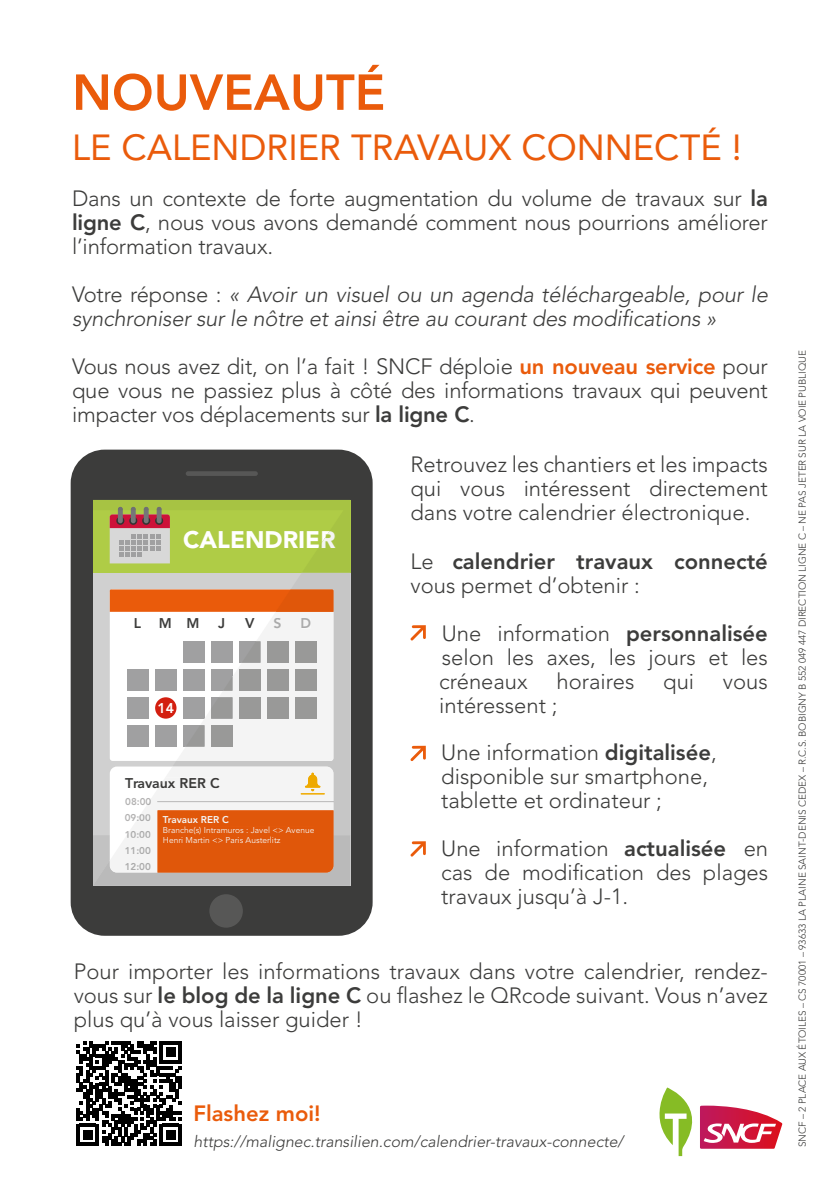
<style>
.page{position:relative;width:840px;height:1191px;background:#fff}
.page>*{position:absolute;margin:0;border:0;box-sizing:border-box;transform-origin:0 0}
.t1{font:800 50px "Avenir LT Std";color:#ea5b0b}
.t2{font:36px "Avenir LT Std";color:#ea5b0b}
.t3{font:900 23.8px "Avenir LT Std";color:#fff}
.t4{font:300 22px/24px "Avenir LT Std";color:#3c3c3b;text-align:justify}
.t5{font:italic 300 22px/24px "Avenir LT Std";letter-spacing:-.01em;color:#3c3c3b}
.t6{font:800 22px/24px "Avenir LT Std";color:#3c3c3b}
.t7{font:800 22px "Avenir LT Std";color:#ea5b0b}
.t8{font:italic 300 16px "Avenir LT Std";color:#3c3c3b}
.t9{font:800 14px "Avenir LT Std";color:#3a3938}
.t10{font:800 14px "Avenir LT Std";color:#3c3c3b}
.t11{font:800 14px "Avenir LT Std";color:#aaa}
.t12{font:800 14px "Avenir LT Std";color:#fff}
.t13{font:300 10px "Avenir LT Std";color:#3c3c3b}
.t14{font:800 9.8px/16.2px "Avenir LT Std";color:#aaa;text-align:justify}
.t15{font:800 9.8px "Avenir LT Std";color:#f4f4f4}
.t16{font:800 9.8px/16.2px "Avenir LT Std";color:#b3b2b2}
.t17{font:8.4px/10.2px "Avenir LT Std";color:#f4f4f4}
.s1{font-weight:800}
.s2{font-style:normal}
.s3{font-weight:800;color:#ea5b0b}
.s4{font-weight:300}
.s5{color:#f4f4f4}
.s6{color:#b3b2b2}
.s7{color:#3c3c3b}
.s8{color:#aaa}
</style>
<div class="page">
<svg style="left:659px;top:1087px;width:123px;height:69px"></svg>
<svg style="left:410px;top:625px;width:15px;height:15px"></svg>
<svg style="left:410px;top:841px;width:15px;height:15px"></svg>
<div style="left:71px;top:449px;width:301px;height:486px;background:#3c3c3b;border-radius:34px"></div>
<div style="left:209px;top:894px;width:34px;height:33px;background:#575756;border-radius:50%"></div>
<div style="left:186px;top:471px;width:72px;height:5px;background:#575756;border-radius:2px"></div>
<svg style="left:172px;top:572px;width:178px;height:17px;background:#cbccc5"></svg>
<svg style="left:93px;top:500px;width:257px;height:72px;background:#afc154"></svg>
<svg style="left:93px;top:589px;width:257px;height:296px;background:#ddbfae"></svg>
<svg style="left:76px;top:1041px;width:106px;height:104px"></svg>
<svg style="left:410px;top:746px;width:15px;height:15px"></svg>
<h1 class="t1" style="left:72px;top:63px;width:314px">NOUVEAUTÉ</h1>
<h2 class="t2" style="left:72px;top:126px;width:670px">LE CALENDRIER TRAVAUX CONNECTÉ !</h2>
<p class="t4" style="left:72px;top:186px;width:697px">Dans un contexte de forte augmentation du volume de travaux sur <span class="s1">la ligne C</span>, nous vous avons demandé comment nous pourrions améliorer l’information travaux.</p>
<p class="t5" style="left:72px;top:283px;width:697px"><span class="s2">Votre réponse :</span> « Avoir un visuel ou un agenda téléchargeable, pour le synchroniser sur le nôtre et ainsi être au courant des modifications »</p>
<p class="t4" style="left:72px;top:354px;width:697px">Vous nous avez dit, on l’a fait ! SNCF déploie <span class="s3">un nouveau service</span> pour que vous ne passiez plus à côté des informations travaux qui peuvent impacter vos déplacements sur <span class="s1">la ligne C</span>.</p>
<p class="t13" style="left:796px;top:1147px;width:798px;rotate:-90deg">SNCF – 2 PLACE AUX ÉTOILES – CS 70001 – 93633 LA PLAINE SAINT-DENIS CEDEX – R.C.S. BOBIGNY B 552 049 447 DIRECTION LIGNE C – NE PAS JETER SUR LA VOIE PUBLIQUE</p>
<p class="t4" style="left:410px;top:453px;width:358px">Retrouvez les chantiers et les impacts qui vous intéressent directement dans votre calendrier électronique.</p>
<p class="t6" style="left:410px;top:549px;width:358px"><span class="s4">Le</span> calendrier travaux connecté <span class="s4">vous permet d’obtenir :</span></p>
<p class="t4" style="left:439px;top:621px;width:330px">Une information <span class="s1">personnalisée </span>selon les axes, les jours et les créneaux</p>
<p class="t3" style="left:183px;top:525px;width:154px">CALENDRI<span class="s5">ER</span></p>
<p class="t10" style="left:245px;top:615px;width:11px">V</p>
<p class="t11" style="left:273px;top:615px;width:20px">S<span class="s6">D</span></p>
<p class="t11" style="left:300px;top:615px;width:12px">D</p>
<p class="t10" style="left:134px;top:615px;width:9px">L</p>
<p class="t10" style="left:159px;top:615px;width:42px">M M</p>
<p class="t10" style="left:218px;top:615px;width:8px">J</p>
<p class="t4" style="left:556px;top:669px;width:79px">horaires</p>
<p class="t4" style="left:663px;top:669px;width:32px">qui</p>
<p class="t4" style="left:722px;top:669px;width:46px">vous</p>
<p class="t4" style="left:439px;top:693px;width:120px">intéressent ;</p>
<p class="t12" style="left:157px;top:699px;width:18px">14</p>
<p class="t4" style="left:441px;top:740px;width:277px;text-align:left">Une information <span class="s1">digitalisée</span>, disponible sur smartphone, tablette et ordinateur ;</p>
<p class="t4" style="left:441px;top:836px;width:328px">Une information <span class="s1">actualisée</span> en cas de modification des plages travaux jusqu’à J-1.</p>
<p class="t9" style="left:125px;top:774px;width:96px"><span class="s7">Trav</span>aux RER C</p>
<p class="t16" style="left:125px;top:794px;width:28px">08:0<span class="s8">0<br></span>0<span class="s8">9:00</span></p>
<p class="t15" style="left:163px;top:813px;width:68px">Travaux RER C</p>
<p class="t17" style="left:163px;top:825px;width:153px">Branche(s) Intramuros : Javel &lt;&gt; Avenue<br>Henri Martin &lt;&gt; Paris Austerlitz</p>
<p class="t14" style="left:125px;top:826px;width:28px">10:00<br>11:00<br>12:00</p>
<p class="t4" style="left:74px;top:959px;width:695px">Pour importer les informations travaux dans votre calendrier, rendez&shy;vous sur <span class="s1">le blog de la ligne C</span> ou flashez le QRcode suivant. Vous n’avez plus qu’à vous laisser guider !</p>
<p class="t7" style="left:193px;top:1100px;width:129px">Flashez moi!</p>
<p class="t8" style="left:193px;top:1132px;width:431px">https://malignec.transilien.com/calendrier-travaux-connecte/</p>
</div>
